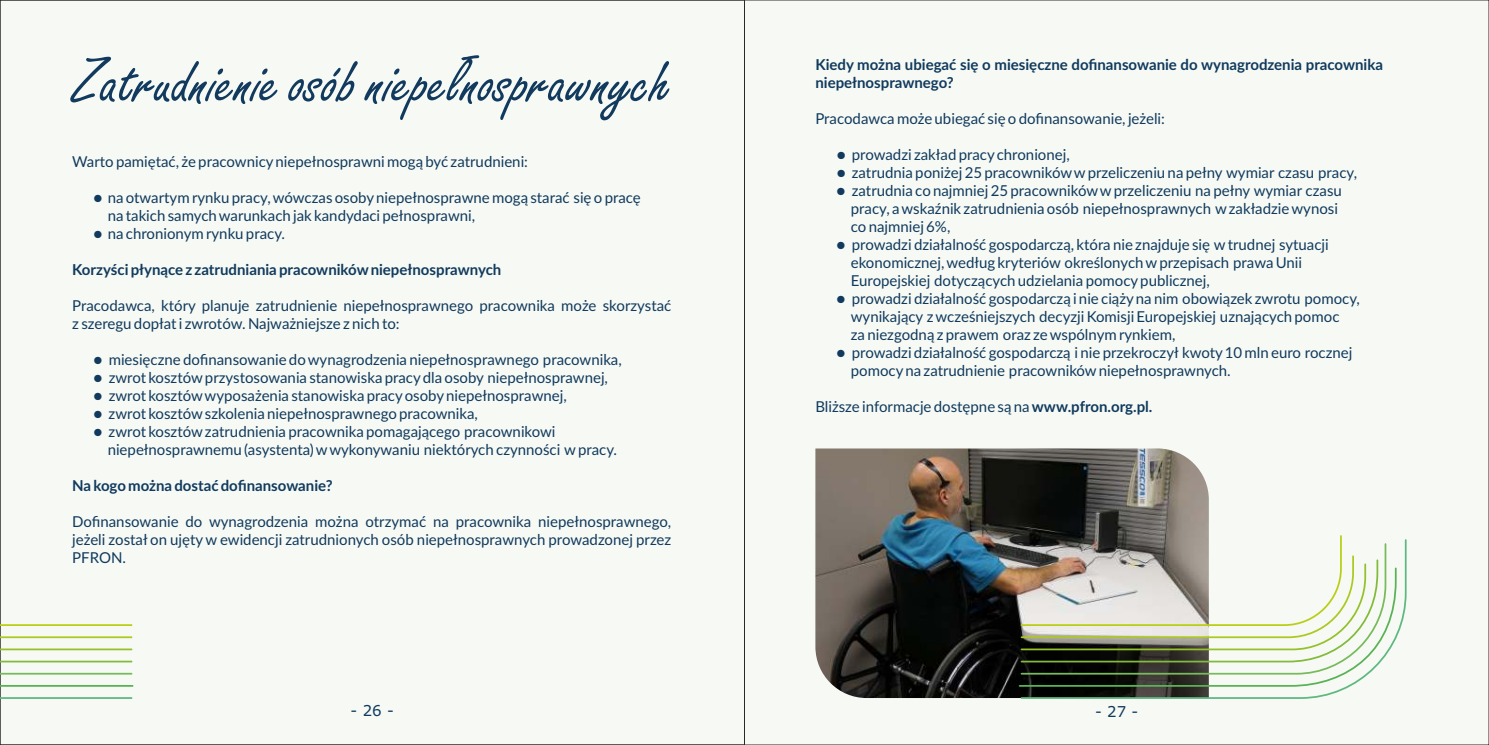
<style>
.page{position:relative;width:1489px;height:745px;background:#fff}
.page>*{position:absolute;margin:0;border:0;box-sizing:border-box;transform-origin:0 0}
.t1{font:63.5px "Freeport";color:#113a5e}
.t2{font:15px/18px "Lato";color:#113a5e}
.t3{font:700 15px/18px "Lato";color:#113a5e}
.t4{font:15px "Verdana";color:#113a5e}
.s1{font-weight:700}
</style>
<div class="page">
<div style="left:2px;top:2px;width:1484px;height:740px;background:#f7faf4"></div>
<img style="left:815px;top:448px;width:393px;height:249px">
<svg style="left:1019px;top:538px;width:388px;height:161px"></svg>
<svg style="left:1019px;top:534px;width:359px;height:129px"></svg>
<hr style="left:0;top:624px;width:132px;height:1px;background:#bace18">
<hr style="left:0;top:636px;width:132px;height:1px;background:#abc922">
<hr style="left:0;top:660px;width:132px;height:1px;background:#82bb3b">
<hr style="left:0;top:672px;width:132px;height:2px;background:#78bb5c">
<hr style="left:0;top:684px;width:133px;height:2px;background:#5ab256">
<hr style="left:0;top:697px;width:132px;height:1px;background:#5fb881">
<hr style="left:0;top:648px;width:132px;height:1px;background:#95c12c">
<h1 class="t1" style="left:74px;top:58px;width:597px">Zatrudnienie osób niepełnosprawnych</h1>
<p class="t2" style="left:72px;top:153px;width:457px">Warto pamiętać, że pracownicyniepełnosprawni mogą być zatrudnieni:</p>
<p class="t2" style="left:108px;top:189px;width:534px;text-indent:-14px">● na otwartym rynku pracy, wówczas osobyniepełnosprawne mogą starać się o pracę na takich samych warunkach jak kandydaci pełnosprawni,</p>
<p class="t2" style="left:93px;top:225px;width:193px">● na chronionym rynku pracy.</p>
<p class="t3" style="left:72px;top:261px;width:430px">Korzyści płynące z zatrudniania pracownikówniepełnosprawnych</p>
<p class="t2" style="left:72px;top:297px;width:600px">Pracodawca, który planuje zatrudnienie niepełnosprawnego pracownika może skorzystać z szeregu dopłat i zwrotów. Najważniejsze z nich to:</p>
<p class="t2" style="left:93px;top:351px;width:530px">● miesięczne dofinansowanie do wynagrodzenia niepełnosprawnego pracownika,</p>
<p class="t2" style="left:93px;top:369px;width:516px">● zwrot kosztówprzystosowania stanowiska pracydla osoby niepełnosprawnej,</p>
<p class="t2" style="left:93px;top:387px;width:475px">● zwrot kosztówwyposażenia stanowiska pracyosobyniepełnosprawnej,</p>
<p class="t2" style="left:93px;top:405px;width:386px">● zwrot kosztówszkolenia niepełnosprawnego pracownika,</p>
<p class="t2" style="left:108px;top:423px;width:511px;text-indent:-14px">● zwrot kosztówzatrudnienia pracownika pomagającego pracownikowi niepełnosprawnemu (asystenta) wwykonywaniu niektórych czynności wpracy.</p>
<p class="t3" style="left:72px;top:477px;width:262px">Na kogo można dostać dofinansowanie?</p>
<p class="t2" style="left:72px;top:513px;width:600px;text-align:justify">Dofinansowanie do wynagrodzenia można otrzymać na pracownika niepełnosprawnego, jeżeli został on ujętyw ewidencji zatrudnionych osób niepełnosprawnych prowadzonej przez PFRON.</p>
<p class="t3" style="left:815px;top:56px;width:569px">Kiedy można ubiegać się o miesięczne dofinansowanie do wynagrodzenia pracownika niepełnosprawnego?</p>
<p class="t2" style="left:815px;top:110px;width:351px">Pracodawca może ubiegać się o dofinansowanie, jeżeli:</p>
<p class="t2" style="left:836px;top:146px;width:234px">● prowadzi zakład pracychronionej,</p>
<p class="t2" style="left:836px;top:164px;width:522px">● zatrudnia poniżej 25 pracownikówwprzeliczeniu na pełny wymiar czasu pracy,</p>
<p class="t2" style="left:850px;top:182px;width:492px;text-indent:-14px">● zatrudnia co najmniej 25 pracownikówwprzeliczeniu na pełny wymiar czasu pracy, a wskaźnik zatrudnienia osób niepełnosprawnych wzakładzie wynosi co najmniej 6%,</p>
<p class="t2" style="left:850px;top:236px;width:479px;text-indent:-14px">● prowadzi działalność gospodarczą, która nie znajduje się wtrudnej sytuacji ekonomicznej, według kryteriów określonych wprzepisach prawa Unii<br>Europejskiej dotyczących udzielania pomocypublicznej,</p>
<p class="t2" style="left:850px;top:290px;width:510px;text-indent:-14px">● prowadzi działalność gospodarczą i nie ciążyna nim obowiązek zwrotu pomocy, wynikający z wcześniejszych decyzji Komisji Europejskiej uznających pomoc<br>za niezgodną z prawem oraz ze wspólnym rynkiem,</p>
<p class="t2" style="left:850px;top:344px;width:503px;text-indent:-14px">● prowadzi działalność gospodarczą i nie przekroczył kwoty10 mln euro rocznej pomocyna zatrudnienie pracownikówniepełnosprawnych.</p>
<p class="t2" style="left:815px;top:398px;width:339px">Bliższe informacje dostępne są na <span class="s1">www.pfron.org.pl.</span></p>
<p class="t4" style="left:350px;top:704px;width:45px">- 26 -</p>
<p class="t4" style="left:1095px;top:704px;width:45px">- 27 -</p>
</div>
